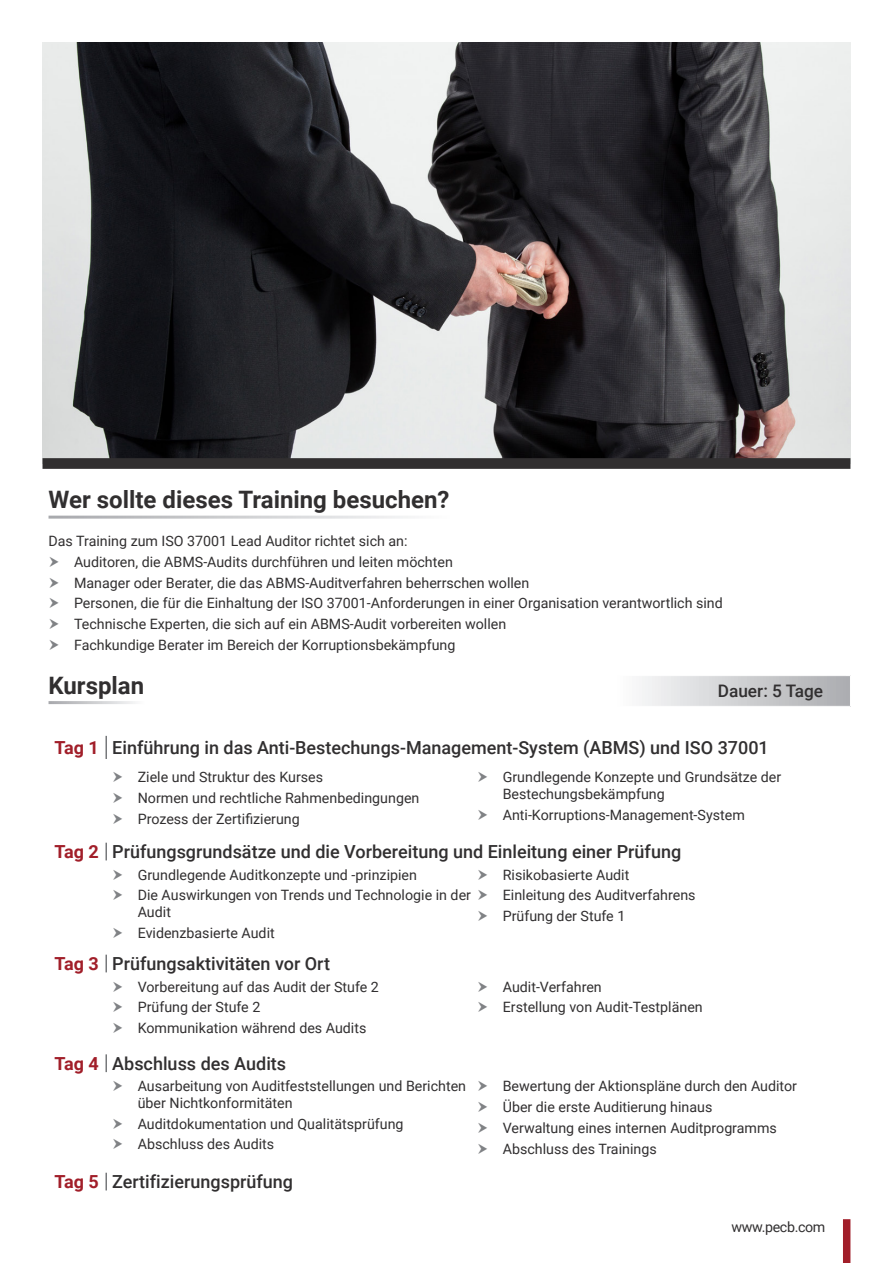
<style>
.page{position:relative;width:893px;height:1263px;background:#fff}
.page>*{position:absolute;margin:0;border:0;box-sizing:border-box;transform-origin:0 0}
.t1{font:700 24px "Roboto";color:#312f30}
.t2{font:500 18px "Roboto";color:#312f30}
.t3{font:700 18px "Roboto";letter-spacing:-.04em;color:#a11e29}
.t4{font:500 17.25px "Roboto";color:#312f30}
.Bullet_Points{font:14.25px/16.5px "Roboto";color:#312f30}
.Bullet_Points-2{font:14.25px "Roboto";letter-spacing:-.025em;color:#312f30}
</style>
<div class="page">
<img style="left:43px;top:43px;width:807px;height:415px">
<svg style="left:43px;top:458px;width:807px;height:11px;background:#343233"></svg>
<svg style="left:642px;top:676px;width:208px;height:30px;background:#cecfd2"></svg>
<hr style="left:105px;top:736px;width:2px;height:23px;background:#76787b">
<svg style="left:105px;top:843px;width:2px;height:17px"></svg>
<svg style="left:105px;top:955px;width:2px;height:17px"></svg>
<svg style="left:105px;top:1054px;width:2px;height:18px"></svg>
<svg style="left:105px;top:1173px;width:2px;height:17px"></svg>
<div style="left:843px;top:1219px;width:7px;height:44px;background:#a11e29"></div>
<p class="t1" style="left:49px;top:483px;width:403px">Wer sollte dieses Training besuchen?</p>
<p class="Bullet_Points" style="left:49px;top:532px;width:361px">Das Training zum ISO 37001 Lead Auditor richtet sich an:</p>
<p class="Bullet_Points" style="left:74px;top:553px;width:380px">Auditoren, die ABMS-Audits durchführen und leiten möchten</p>
<p class="Bullet_Points" style="left:74px;top:574px;width:457px">Manager oder Berater, die das ABMS-Auditverfahren beherrschen wollen</p>
<p class="Bullet_Points" style="left:74px;top:594px;width:650px">Personen, die für die Einhaltung der ISO 37001-Anforderungen in einer Organisation verantwortlich sind</p>
<p class="Bullet_Points" style="left:74px;top:615px;width:434px">Technische Experten, die sich auf ein ABMS-Audit vorbereiten wollen</p>
<p class="Bullet_Points" style="left:74px;top:636px;width:383px">Fachkundige Berater im Bereich der Korruptionsbekämpfung</p>
<p class="t1" style="left:49px;top:668px;width:97px">Kursplan</p>
<p class="t4" style="left:718px;top:679px;width:107px">Dauer: 5 Tage</p>
<p class="t3" style="left:55px;top:735px;width:46px">Tag 1</p>
<p class="t2" style="left:112px;top:735px;width:658px">Einführung in das Anti-Bestechungs-Management-System (ABMS) und ISO 37001</p>
<p class="Bullet_Points" style="left:138px;top:768px;width:187px">Ziele und Struktur des Kurses</p>
<p class="Bullet_Points" style="left:138px;top:789px;width:283px">Normen und rechtliche Rahmenbedingungen</p>
<p class="Bullet_Points" style="left:138px;top:810px;width:164px">Prozess der Zertifizierung</p>
<p class="Bullet_Points" style="left:503px;top:768px;width:280px">Grundlegende Konzepte und Grundsätze der<br>Bestechungsbekämpfung</p>
<p class="Bullet_Points" style="left:503px;top:806px;width:244px">Anti-Korruptions-Management-System</p>
<p class="t3" style="left:55px;top:839px;width:46px">Tag 2</p>
<p class="t2" style="left:112px;top:839px;width:570px">Prüfungsgrundsätze und die Vorbereitung und Einleitung einer Prüfung</p>
<p class="Bullet_Points" style="left:138px;top:866px;width:281px">Grundlegende Auditkonzepte und -prinzipien</p>
<p class="Bullet_Points" style="left:138px;top:886px;width:335px">Die Auswirkungen von Trends und Technologie in der<br>Audit</p>
<p class="Bullet_Points" style="left:138px;top:924px;width:139px">Evidenzbasierte Audit</p>
<p class="Bullet_Points" style="left:503px;top:866px;width:128px">Risikobasierte Audit</p>
<p class="Bullet_Points" style="left:503px;top:886px;width:194px">Einleitung des Auditverfahrens</p>
<p class="Bullet_Points" style="left:503px;top:907px;width:124px">Prüfung der Stufe 1</p>
<p class="t3" style="left:55px;top:951px;width:46px">Tag 3</p>
<p class="t2" style="left:112px;top:951px;width:219px">Prüfungsaktivitäten vor Ort</p>
<p class="Bullet_Points" style="left:138px;top:978px;width:243px">Vorbereitung auf das Audit der Stufe 2</p>
<p class="Bullet_Points" style="left:138px;top:998px;width:124px">Prüfung der Stufe 2</p>
<p class="Bullet_Points" style="left:138px;top:1019px;width:230px">Kommunikation während des Audits</p>
<p class="t3" style="left:55px;top:1051px;width:46px">Tag 4</p>
<p class="t2" style="left:112px;top:1051px;width:175px">Abschluss des Audits</p>
<p class="Bullet_Points" style="left:138px;top:1077px;width:330px">Ausarbeitung von Auditfeststellungen und Berichten über Nichtkonformitäten</p>
<p class="Bullet_Points" style="left:138px;top:1115px;width:267px">Auditdokumentation und Qualitätsprüfung</p>
<p class="Bullet_Points" style="left:138px;top:1135px;width:138px">Abschluss des Audits</p>
<p class="t3" style="left:55px;top:1169px;width:46px">Tag 5</p>
<p class="t2" style="left:112px;top:1169px;width:182px">Zertifizierungsprüfung</p>
<p class="Bullet_Points" style="left:503px;top:978px;width:101px">Audit-Verfahren</p>
<p class="Bullet_Points" style="left:503px;top:998px;width:201px">Erstellung von Audit-Testplänen</p>
<p class="Bullet_Points" style="left:503px;top:1077px;width:296px">Bewertung der Aktionspläne durch den Auditor</p>
<p class="Bullet_Points" style="left:503px;top:1098px;width:211px">Über die erste Auditierung hinaus</p>
<p class="Bullet_Points" style="left:503px;top:1119px;width:276px">Verwaltung eines internen Auditprogramms</p>
<p class="Bullet_Points" style="left:503px;top:1140px;width:155px">Abschluss des Trainings</p>
<p class="Bullet_Points-2" style="left:731px;top:1217px;width:95px">www.pecb.com</p>
</div>
